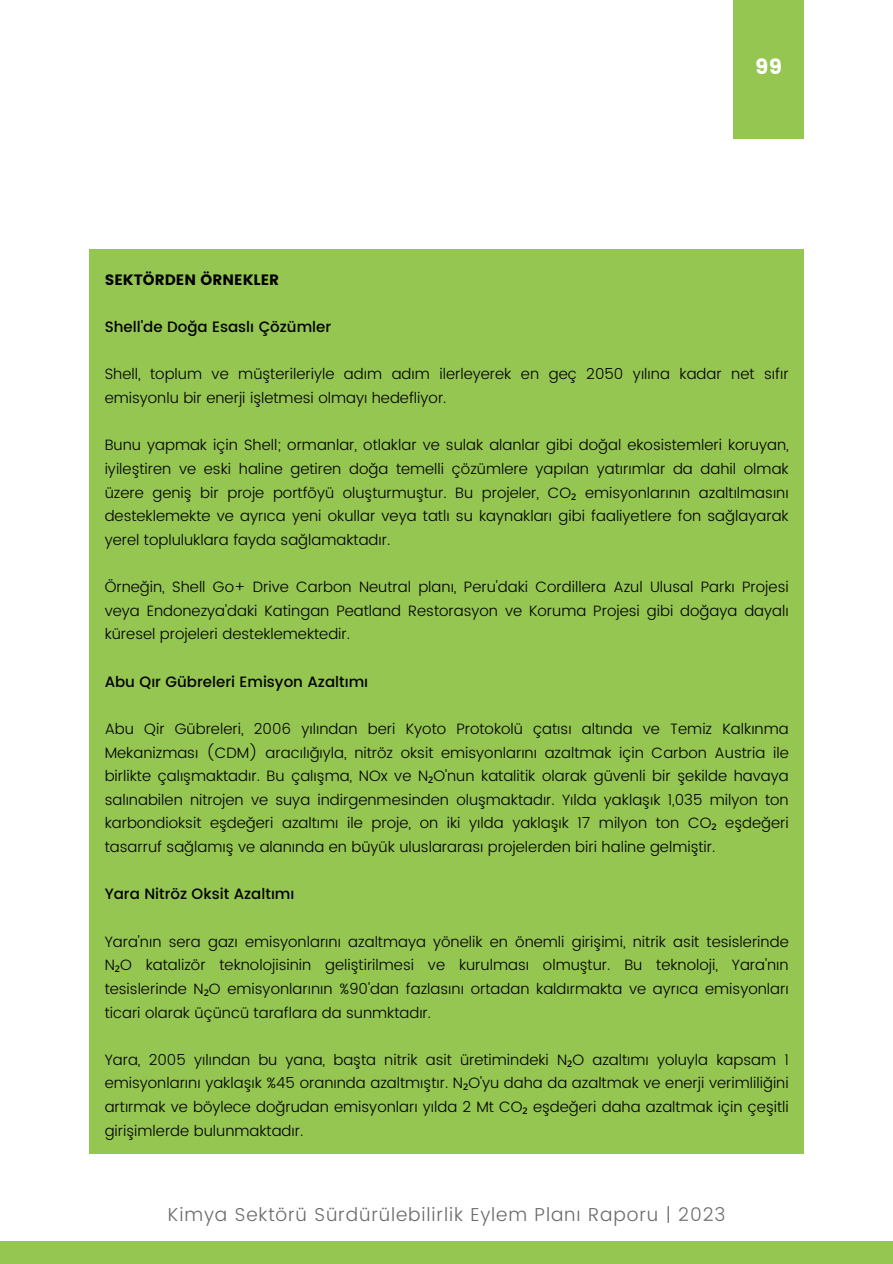
<style>
.page{position:relative;width:893px;height:1264px;background:#fff}
.page>*{position:absolute;margin:0;border:0;box-sizing:border-box;transform-origin:0 0}
.t1{font:21px "Poppins";color:#fff}
.t2{font:300 18.75px "Poppins";letter-spacing:.045em;color:#6b6b6b}
.t3{font:300 15px/23.7px "Poppins";color:#000;text-align:justify}
.t4{font:500 15px "Poppins";color:#000}
.t5{font:15px "Poppins";color:#000}
.s1{font-family:"Noto Sans";font-weight:400}
</style>
<div class="page">
<div style="left:0;top:1241px;width:892px;height:22px;background:#96c652"></div>
<div style="left:733px;top:0;width:71px;height:138px;background:#96c652"></div>
<div style="left:89px;top:249px;width:715px;height:904px;background:#96c652"></div>
<p class="t1" style="left:755px;top:55px;width:28px">99</p>
<p class="t5" style="left:105px;top:271px;width:176px">SEKTÖRDEN ÖRNEKLER</p>
<p class="t4" style="left:105px;top:318px;width:228px">Shell'de Doğa Esaslı Çözümler</p>
<p class="t3" style="left:105px;top:362px;width:685px">Shell, toplum ve müşterileriyle adım adım ilerleyerek en geç 2050 yılına kadar net sıfır emisyonlu bir enerji işletmesi olmayı hedefliyor.</p>
<p class="t3" style="left:105px;top:433px;width:685px">Bunu yapmak için Shell; ormanlar, otlaklar ve sulak alanlar gibi doğal ekosistemleri koruyan, iyileştiren ve eski haline getiren doğa temelli çözümlere yapılan yatırımlar da dahil olmak üzere geniş bir proje portföyü oluşturmuştur. Bu projeler, CO<span class="s1">₂</span> emisyonlarının azaltılmasını desteklemekte ve ayrıca yeni okullar veya tatlı su kaynakları gibi faaliyetlere fon sağlayarak yerel topluluklara fayda sağlamaktadır.</p>
<p class="t3" style="left:105px;top:575px;width:685px">Örneğin, Shell Go+ Drive Carbon Neutral planı, Peru'daki Cordillera Azul Ulusal Parkı Projesi veya Endonezya'daki Katingan Peatland Restorasyon ve Koruma Projesi gibi doğaya dayalı küresel projeleri desteklemektedir.</p>
<p class="t4" style="left:105px;top:672px;width:265px">Abu Qır Gübreleri Emisyon Azaltımı</p>
<p class="t3" style="left:105px;top:717px;width:685px">Abu Qir Gübreleri, 2006 yılından beri Kyoto Protokolü çatısı altında ve Temiz Kalkınma Mekanizması (CDM) aracılığıyla, nitröz oksit emisyonlarını azaltmak için Carbon Austria ile birlikte çalışmaktadır. Bu çalışma, NOx ve N<span class="s1">₂</span>O'nun katalitik olarak güvenli bir şekilde havaya salınabilen nitrojen ve suya indirgenmesinden oluşmaktadır. Yılda yaklaşık 1,035 milyon ton karbondioksit eşdeğeri azaltımı ile proje, on iki yılda yaklaşık 17 milyon ton CO<span class="s1">₂</span> eşdeğeri tasarruf sağlamış ve alanında en büyük uluslararası projelerden biri haline gelmiştir.</p>
<p class="t4" style="left:105px;top:885px;width:191px">Yara Nitröz Oksit Azaltımı</p>
<p class="t3" style="left:105px;top:929px;width:685px">Yara'nın sera gazı emisyonlarını azaltmaya yönelik en önemli girişimi, nitrik asit tesislerinde N<span class="s1">₂</span>O katalizör teknolojisinin geliştirilmesi ve kurulması olmuştur. Bu teknoloji, Yara'nın tesislerinde N<span class="s1">₂</span>O emisyonlarının %90'dan fazlasını ortadan kaldırmakta ve ayrıca emisyonları ticari olarak üçüncü taraflara da sunmktadır.</p>
<p class="t3" style="left:105px;top:1047px;width:685px">Yara, 2005 yılından bu yana, başta nitrik asit üretimindeki N<span class="s1">₂</span>O azaltımı yoluyla kapsam 1 emisyonlarını yaklaşık %45 oranında azaltmıştır. N<span class="s1">₂</span>O'yu daha da azaltmak ve enerji verimliliğini artırmak ve böylece doğrudan emisyonları yılda 2 Mt CO<span class="s1">₂</span> eşdeğeri daha azaltmak için çeşitli girişimlerde bulunmaktadır.</p>
<p class="t2" style="left:168px;top:1203px;width:559px">Kimya Sektörü Sürdürülebilirlik Eylem Planı Raporu | 2023</p>
</div>
